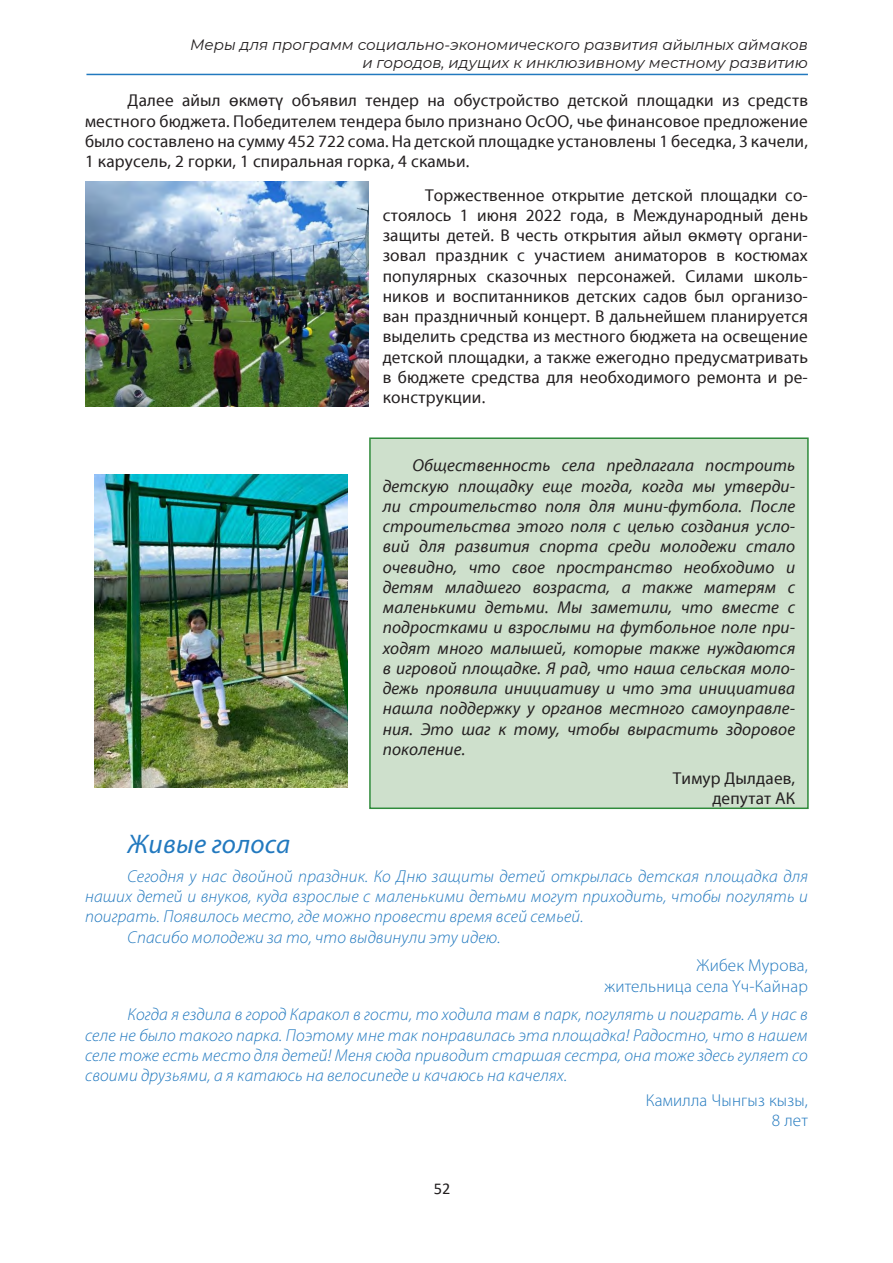
<style>
.page{position:relative;width:893px;height:1263px;background:#fff}
.page>*{position:absolute;margin:0;border:0;box-sizing:border-box;transform-origin:0 0}
.Основной{font:italic 27px "Myriad Pro";letter-spacing:.01em;color:#2279bf}
.Основной-2{font:17.25px/20.2px "Myriad Pro Regular KG";letter-spacing:.01em;color:#231f20;text-align:justify}
.Основной-3{font:17.25px/20.2px "Myriad Pro It KG";letter-spacing:.01em;color:#231f20;text-align:justify}
.Основной-4{font:italic 300 17.25px/20.2px "Myriad Pro";letter-spacing:.01em;color:#2279bf;text-align:justify}
.Основной-5{font:300 17.25px "Myriad Pro";letter-spacing:.01em;color:#2279bf}
.t1{font:16.5px "Calibri";color:#231f20}
.t2{font:italic 15px/18px "Montserrat";color:#231f20;text-align:right}
</style>
<div class="page">
<hr style="left:86px;top:74px;width:722px;height:1px;background:#2279bf">
<img style="left:85px;top:182px;width:284px;height:224px">
<img style="left:95px;top:475px;width:252px;height:313px">
<div style="left:369px;top:437px;width:440px;height:372px;background:#cee0cc;border:2px solid #2f8b3b"></div>
<p class="t2" style="left:190px;top:35px;width:619px">Меры для программ социально-экономического развития айылных аймаков и городов, идущих к инклюзивному местному развитию</p>
<p class="Основной-2" style="left:85px;top:91px;width:724px;text-indent:43px">Далее айыл өкмөтү объявил тендер на обустройство детской площадки из средств местного бюджета. Победителем тендера было признано ОсОО, чье финансовое предложение было составлено на сумму 452 722 сома. На детской площадке установлены 1 беседка, 3 качели, 1 карусель, 2 горки, 1 спиральная горка, 4 скамьи.</p>
<p class="Основной-2" style="left:383px;top:185px;width:427px;text-indent:43px">Торжественное открытие детской площадки со&shy;стоялось 1 июня 2022 года, в Международный день защиты детей. В честь открытия айыл өкмөтү органи&shy;зовал праздник с участием аниматоров в костюмах популярных сказочных персонажей. Силами школь&shy;ников и воспитанников детских садов был организо&shy;ван праздничный концерт. В дальнейшем планируется выделить средства из местного бюджета на освещение детской площадки, а также ежегодно предусматривать в бюджете средства для необходимого ремонта и ре&shy;конструкции.</p>
<p class="Основной-3" style="left:383px;top:456px;width:414px;text-indent:30px">Общественность села предлагала построить детскую площадку еще тогда, когда мы утверди&shy;ли строительство поля для мини-футбола. После строительства этого поля с целью создания усло&shy;вий для развития спорта среди молодежи стало очевидно, что свое пространство необходимо и детям младшего возраста, а также матерям с маленькими детьми. Мы заметили, что вместе с подростками и взрослыми на футбольное поле при&shy;ходят много малышей, которые также нуждаются в игровой площадке. Я рад, что наша сельская моло&shy;дежь проявила инициативу и что эта инициатива нашла поддержку у органов местного самоуправле&shy;ния. Это шаг к тому, чтобы вырастить здоровое поколение.</p>
<p class="Основной-2" style="left:673px;top:768px;width:124px">Тимур Дылдаев,</p>
<p class="Основной-2" style="left:712px;top:788px;width:84px">депутат АК</p>
<p class="Основной" style="left:128px;top:827px;width:164px">Живые голоса</p>
<p class="Основной-4" style="left:85px;top:866px;width:724px;text-indent:43px">Сегодня у нас двойной праздник. Ко Дню защиты детей открылась детская площадка для наших детей и внуков, куда взрослые с маленькими детьми могут приходить, чтобы погулять и поиграть. Появилось место, где можно провести время всей семьей.</p>
<p class="Основной-4" style="left:128px;top:927px;width:374px">Спасибо молодежи за то, что выдвинули эту идею.</p>
<p class="Основной-5" style="left:697px;top:955px;width:113px">Жибек Мурова,</p>
<p class="Основной-5" style="left:605px;top:975px;width:205px">жительница села Yч-Кайнар</p>
<p class="Основной-4" style="left:85px;top:1005px;width:724px;text-indent:43px">Когда я ездила в город Каракол в гости, то ходила там в парк, погулять и поиграть. А у нас в селе не было такого парка. Поэтому мне так понравилась эта площадка! Радостно, что в нашем селе тоже есть место для детей! Меня сюда приводит старшая сестра, она тоже здесь гуляет со своими друзьями, а я катаюсь на велосипеде и качаюсь на качелях.</p>
<p class="Основной-5" style="left:646px;top:1089px;width:164px">Камилла Чынгыз кызы,</p>
<p class="Основной-5" style="left:772px;top:1110px;width:38px">8 лет</p>
<p class="t1" style="left:434px;top:1177px;width:18px">52</p>
</div>
